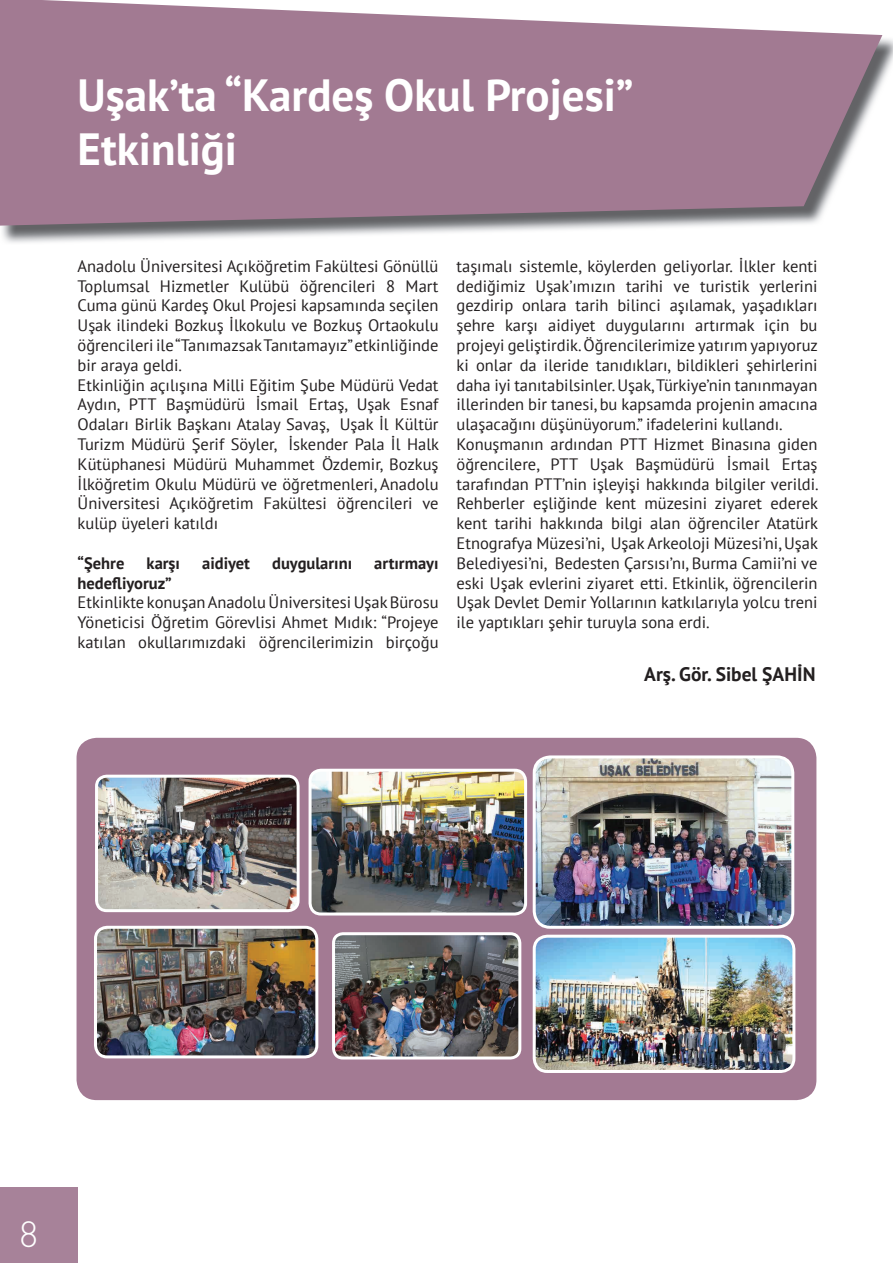
<style>
.page{position:relative;width:893px;height:1263px;background:#fff}
.page>*{position:absolute;margin:0;border:0;box-sizing:border-box;transform-origin:0 0}
.t1{font:700 45px/54px "PT Sans";color:#fff}
.t2{font:300 36px "DIN Pro";color:#fff}
.t3{font:700 19.5px "PT Sans";color:#231f20}
.t4{font:16.5px/19.8px "PT Sans";color:#231f20}
.t5{font:700 16.5px "PT Sans";color:#231f20}
</style>
<div class="page">
<div style="left:0;top:1188px;width:78px;height:75px;background:#a78299"></div>
<img style="left:2px;top:35px;width:891px;height:208px">
<svg style="left:0;top:0;width:882px;height:226px;background:#a7859a"></svg>
<div style="left:79px;top:740px;width:735px;height:358px;background:#a37a93;border-radius:18px"></div>
<div style="left:77px;top:738px;width:739px;height:362px;border:4px solid #a37a93;border-radius:18px"></div>
<img style="left:537px;top:759px;width:253px;height:166px">
<div style="left:533px;top:755px;width:261px;height:174px;border:3px solid #fff;border-radius:16px"></div>
<img style="left:534px;top:936px;width:260px;height:133px">
<div style="left:533px;top:935px;width:262px;height:138px;border:3px solid #fff;border-radius:13px"></div>
<img style="left:336px;top:936px;width:184px;height:122px">
<div style="left:332px;top:932px;width:189px;height:127px;border:3px solid #fff;border-radius:9px"></div>
<img style="left:96px;top:927px;width:221px;height:130px">
<div style="left:94px;top:926px;width:224px;height:132px;border:3px solid #fff;border-radius:12px"></div>
<img style="left:97px;top:776px;width:199px;height:134px">
<div style="left:95px;top:775px;width:205px;height:137px;border:3px solid #fff;border-radius:10px"></div>
<img style="left:310px;top:771px;width:215px;height:143px">
<div style="left:309px;top:769px;width:218px;height:146px;border:3px solid #fff;border-radius:11px"></div>
<h1 class="t1" style="left:78px;top:68px;width:557px">Uşak’ta “Kardeş Okul Projesi”<br>Etkinliği</h1>
<p class="t4" style="left:78px;top:256px;width:363px">Anadolu Üniversitesi Açıköğretim Fakültesi Gönüllü Toplumsal Hizmetler Kulübü öğrencileri 8 Mart Cuma günü Kardeş Okul Projesi kapsamında seçilen Uşak ilindeki Bozkuş İlkokulu ve Bozkuş Ortaokulu öğrencileri ile “Tanımazsak Tanıtamayız” etkinliğinde bir araya geldi.<br>Etkinliğin açılışına Milli Eğitim Şube Müdürü Vedat Aydın, PTT Başmüdürü İsmail Ertaş, Uşak Esnaf Odaları Birlik Başkanı Atalay Savaş, Uşak İl Kültür Turizm Müdürü Şerif Söyler, İskender Pala İl Halk Kütüphanesi Müdürü Muhammet Özdemir, Bozkuş İlköğretim Okulu Müdürü ve öğretmenleri, Anadolu Üniversitesi Açıköğretim Fakültesi öğrencileri ve kulüp üyeleri katıldı</p>
<p class="t5" style="left:78px;top:552px;width:48px">“Şehre</p>
<p class="t5" style="left:147px;top:552px;width:35px">karşı</p>
<p class="t5" style="left:202px;top:552px;width:49px">aidiyet</p>
<p class="t5" style="left:272px;top:552px;width:81px">duygularını</p>
<p class="t5" style="left:374px;top:552px;width:66px">artırmayı</p>
<p class="t5" style="left:78px;top:572px;width:96px">hedefliyoruz”</p>
<p class="t4" style="left:78px;top:592px;width:362px;text-align:justify">Etkinlikte konuşan Anadolu Üniversitesi Uşak Bürosu Yöneticisi Öğretim Görevlisi Ahmet Mıdık: “Projeye katılan okullarımızdaki öğrencilerimizin birçoğu</p>
<p class="t4" style="left:457px;top:256px;width:364px">taşımalı sistemle, köylerden geliyorlar. İlkler kenti dediğimiz Uşak’ımızın tarihi ve turistik yerlerini gezdirip onlara tarih bilinci aşılamak, yaşadıkları şehre karşı aidiyet duygularını artırmak için bu projeyi geliştirdik. Öğrencilerimize yatırım yapıyoruz ki onlar da ileride tanıdıkları, bildikleri şehirlerini daha iyi tanıtabilsinler. Uşak, Türkiye’nin tanınmayan illerinden bir tanesi, bu kapsamda projenin amacına ulaşacağını düşünüyorum.” ifadelerini kullandı.<br>Konuşmanın ardından PTT Hizmet Binasına giden öğrencilere, PTT Uşak Başmüdürü İsmail Ertaş tarafından PTT’nin işleyişi hakkında bilgiler verildi.<br>Rehberler eşliğinde kent müzesini ziyaret ederek kent tarihi hakkında bilgi alan öğrenciler Atatürk Etnografya Müzesi’ni, Uşak Arkeoloji Müzesi’ni, Uşak Belediyesi’ni, Bedesten Çarsısı’nı, Burma Camii’ni ve eski Uşak evlerini ziyaret etti. Etkinlik, öğrencilerin Uşak Devlet Demir Yollarının katkılarıyla yolcu treni ile yaptıkları şehir turuyla sona erdi.</p>
<p class="t3" style="left:644px;top:661px;width:173px">Arş. Gör. Sibel ŞAHİN</p>
<h2 class="t2" style="left:19px;top:1206px;width:20px">8</h2>
</div>
